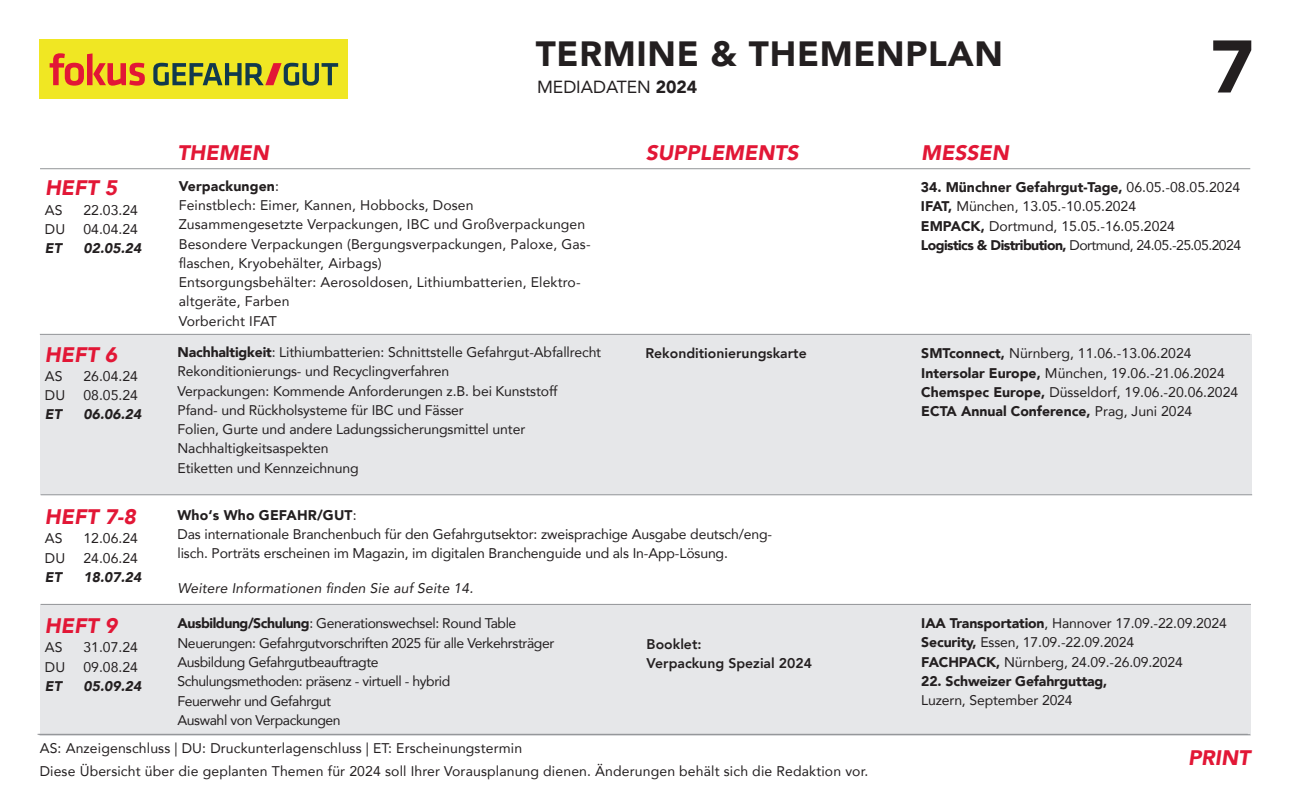
<style>
.page{position:relative;width:1290px;height:794px;background:#fff}
.page>*{position:absolute;margin:0;border:0;box-sizing:border-box;transform-origin:0 0}
.t1{font:900 73.5px "Avenir";color:#231f20}
.t2{font:900 35px "Avenir";letter-spacing:.02em;color:#231f20}
.t3{font:italic 900 21px "Avenir";color:#e21736}
.t4{font:17.5px "Avenir";color:#231f20}
.t5{font:14px/19.2px "Avenir";letter-spacing:-.01em;color:#231f20}
.t6{font:14px/19.2px "Avenir";letter-spacing:.01em;color:#231f20}
.t7{font:14px/19.2px "Avenir";letter-spacing:-.03em;color:#231f20}
.t8{font:800 14px/19.2px "Avenir";color:#231f20}
.t9{font:italic 900 14px "Avenir";color:#231f20}
.t10{font:italic 14px "Avenir";letter-spacing:.01em;color:#231f20}
.t11{font:900 14px "Avenir";letter-spacing:-.01em;color:#231f20}
.s1{font-weight:900}
</style>
<div class="page">
<div style="left:40px;top:40px;width:308px;height:59px;background:#f0e723"></div>
<svg style="left:50px;top:53px;width:95px;height:33px"></svg>
<svg style="left:153px;top:63px;width:185px;height:23px"></svg>
<div style="left:40px;top:604px;width:1210px;height:131px;background:#e6e7e9"></div>
<div style="left:40px;top:334px;width:1211px;height:161px;background:#e6e7e9"></div>
<hr style="left:40px;top:168px;width:1210px;height:1px;background:#939598">
<hr style="left:40px;top:334px;width:1210px;height:1px;background:#939598">
<hr style="left:41px;top:494px;width:1211px;height:1px;background:#939598">
<hr style="left:41px;top:604px;width:1210px;height:1px;background:#939598">
<hr style="left:38px;top:734px;width:1210px;height:1px;background:#939598">
<hr style="left:39px;top:734px;width:1211px;height:1px;background:#939598">
<h3 class="t3" style="left:45px;top:171px;width:74px">HEFT 5</h3>
<p class="t5" style="left:45px;top:200px;width:19px">AS</p>
<p class="t5" style="left:83px;top:200px;width:56px">22.03.24</p>
<p class="t5" style="left:45px;top:219px;width:22px">DU</p>
<p class="t5" style="left:83px;top:219px;width:56px">04.04.24</p>
<p class="t9" style="left:45px;top:237px;width:18px">ET</p>
<p class="t9" style="left:83px;top:237px;width:60px">02.05.24</p>
<h3 class="t3" style="left:45px;top:337px;width:74px">HEFT 6</h3>
<p class="t5" style="left:45px;top:366px;width:19px">AS</p>
<p class="t5" style="left:83px;top:366px;width:56px">26.04.24</p>
<p class="t5" style="left:45px;top:385px;width:22px">DU</p>
<p class="t5" style="left:83px;top:385px;width:56px">08.05.24</p>
<p class="t9" style="left:45px;top:403px;width:18px">ET</p>
<p class="t9" style="left:83px;top:403px;width:60px">06.06.24</p>
<h3 class="t3" style="left:45px;top:499px;width:92px">HEFT 7-8</h3>
<p class="t5" style="left:45px;top:528px;width:19px">AS</p>
<p class="t5" style="left:83px;top:528px;width:56px">12.06.24</p>
<p class="t5" style="left:45px;top:548px;width:22px">DU</p>
<p class="t5" style="left:83px;top:548px;width:56px">24.06.24</p>
<p class="t9" style="left:45px;top:565px;width:18px">ET</p>
<p class="t9" style="left:83px;top:565px;width:60px">18.07.24</p>
<h3 class="t3" style="left:45px;top:608px;width:74px">HEFT 9</h3>
<p class="t5" style="left:45px;top:637px;width:19px">AS</p>
<p class="t5" style="left:83px;top:637px;width:56px">31.07.24</p>
<p class="t5" style="left:45px;top:656px;width:22px">DU</p>
<p class="t5" style="left:83px;top:656px;width:56px">09.08.24</p>
<p class="t9" style="left:45px;top:674px;width:18px">ET</p>
<p class="t9" style="left:83px;top:674px;width:60px">05.09.24</p>
<h2 class="t2" style="left:536px;top:24px;width:469px">TERMINE &amp; THEMENPLAN</h2>
<p class="t4" style="left:537px;top:73px;width:162px">MEDIADATEN <span class="s1">2024</span></p>
<h3 class="t3" style="left:177px;top:135px;width:93px">THEMEN</h3>
<h3 class="t3" style="left:921px;top:135px;width:89px">MESSEN</h3>
<h3 class="t3" style="left:646px;top:135px;width:154px">SUPPLEMENTS</h3>
<h1 class="t1" style="left:1210px;top:4px;width:45px">7</h1>
<p class="t6" style="left:179px;top:176px;width:413px"><span class="s1">Verpackungen</span>:<br>Feinstblech: Eimer, Kannen, Hobbocks, Dosen Zusammengesetzte Verpackungen, IBC und Großverpackungen Besondere Verpackungen (Bergungsverpackungen, Paloxe, Gas&shy;flaschen, Kryobehälter, Airbags)<br>Entsorgungsbehälter: Aerosoldosen, Lithiumbatterien, Elektro&shy;altgeräte, Farben<br>Vorbericht IFAT</p>
<p class="t5" style="left:921px;top:177px;width:322px"><span class="s1">34. Münchner Gefahrgut-Tage,</span> 06.05.-08.05.2024<br><span class="s1">IFAT,</span> München, 13.05.-10.05.2024<br><span class="s1">EMPACK,</span> Dortmund, 15.05.-16.05.2024<br><span class="s1">Logistics &amp; Distribution,</span> Dortmund, 24.05.-25.05.2024</p>
<p class="t5" style="left:177px;top:342px;width:425px"><span class="s1">Nachhaltigkeit</span>: Lithiumbatterien: Schnittstelle Gefahrgut-Abfallrecht Rekonditionierungs- und Recyclingverfahren<br>Verpackungen: Kommende Anforderungen z.B. bei Kunststoff Pfand- und Rückholsysteme für IBC und Fässer<br>Folien, Gurte und andere Ladungssicherungsmittel unter Nachhaltigkeitsaspekten<br>Etiketten und Kennzeichnung</p>
<p class="t5" style="left:177px;top:505px;width:596px"><span class="s1">Who‘s Who GEFAHR/GUT</span>:<br>Das internationale Branchenbuch für den Gefahrgutsektor: zweisprachige Ausgabe deutsch/eng&shy;lisch. Porträts erscheinen im Magazin, im digitalen Branchenguide und als In-App-Lösung.</p>
<p class="t10" style="left:177px;top:580px;width:297px">Weitere Informationen finden Sie auf Seite 14.</p>
<p class="t7" style="left:177px;top:613px;width:378px"><span class="s1">Ausbildung/Schulung</span>: Generationswechsel: Round Table Neuerungen: Gefahrgutvorschriften 2025 für alle Verkehrsträger Ausbildung Gefahrgutbeauftragte<br>Schulungsmethoden: präsenz - virtuell - hybrid<br>Feuerwehr und Gefahrgut<br>Auswahl von Verpackungen</p>
<p class="t8" style="left:645px;top:344px;width:163px">Rekonditionierungskarte</p>
<p class="t8" style="left:647px;top:634px;width:167px">Booklet:<br>Verpackung Spezial 2024</p>
<p class="t5" style="left:921px;top:343px;width:318px"><span class="s1">SMTconnect,</span> Nürnberg, 11.06.-13.06.2024<br><span class="s1">Intersolar Europe,</span> München, 19.06.-21.06.2024<br><span class="s1">Chemspec Europe,</span> Düsseldorf, 19.06.-20.06.2024<br><span class="s1">ECTA Annual Conference,</span> Prag, Juni 2024</p>
<p class="t5" style="left:921px;top:613px;width:307px"><span class="s1">IAA Transportation</span>, Hannover 17.09.-22.09.2024<br><span class="s1">Security,</span> Essen, 17.09.-22.09.2024<br><span class="s1">FACHPACK,</span> Nürnberg, 24.09.-26.09.2024</p>
<p class="t11" style="left:921px;top:669px;width:188px">22. Schweizer Gefahrguttag,</p>
<p class="t5" style="left:921px;top:690px;width:153px">Luzern, September 2024</p>
<p class="t6" style="left:40px;top:737px;width:830px;line-height:22.8px">AS: Anzeigenschluss | DU: Druckunterlagenschluss | ET: Erscheinungstermin<br>Diese Übersicht über die geplanten Themen für 2024 soll Ihrer Vorausplanung dienen. Änderungen behält sich die Redaktion vor.</p>
<h3 class="t3" style="left:1188px;top:740px;width:64px">PRINT</h3>
</div>
